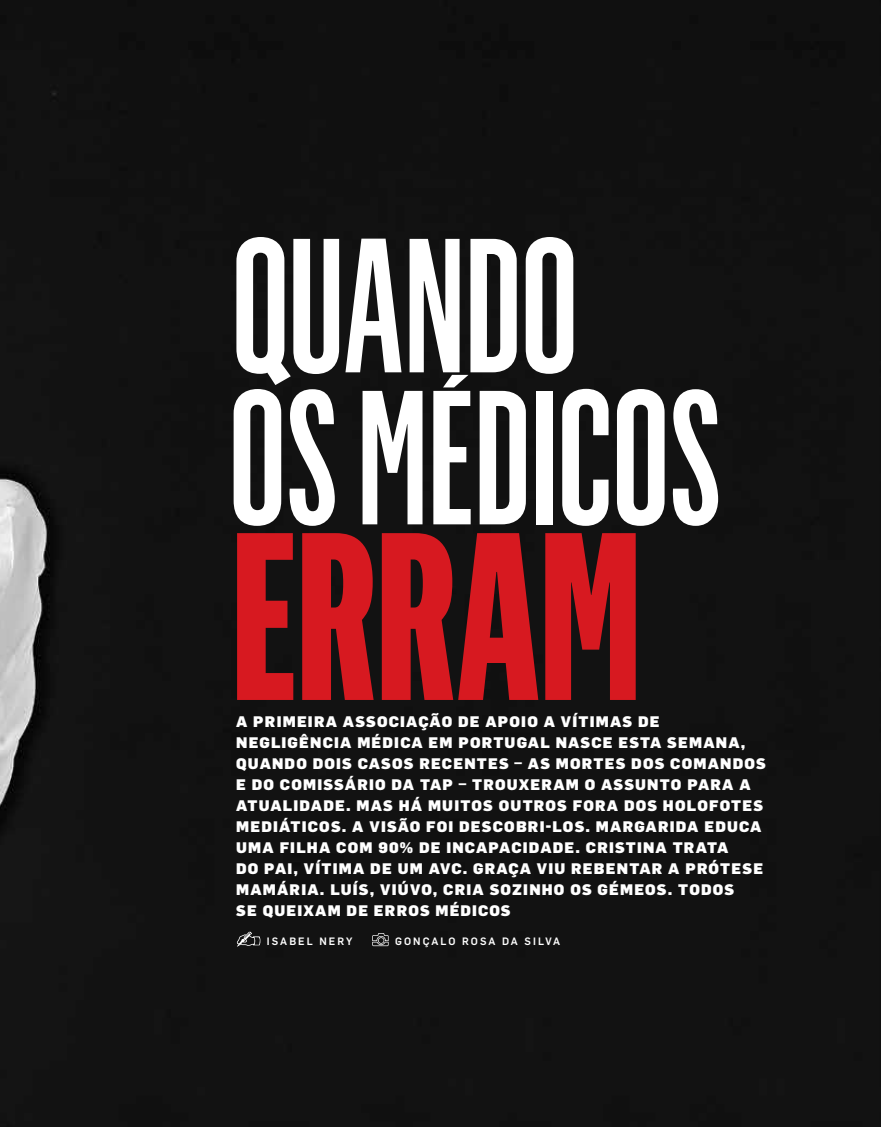
<style>
.page{position:relative;width:881px;height:1127px;background:#fff}
.page>*{position:absolute;margin:0;border:0;box-sizing:border-box;transform-origin:0 0}
.t1{font:800 234px "Flama Ultracondensed";color:#d71920}
.t2{font:500 187.2px/151.9px "Flama Ultracondensed";color:#fff}
.t3{font:900 15px/21px "Flama";letter-spacing:.08em;color:#fff}
.t4{font:500 10.5px "Flama";letter-spacing:.2em;color:#fff}
</style>
<div class="page">
<div style="left:0;top:0;width:880px;height:1127px;background:#121212"></div>
<svg style="left:443px;top:375px;width:25px;height:12px"></svg>
<svg style="left:236px;top:931px;width:24px;height:16px"></svg>
<svg style="left:372px;top:933px;width:16px;height:13px"></svg>
<h2 class="t2" style="left:229px;top:227px;width:494px">QUANDO<br>OS MEDICOS</h2>
<h1 class="t1" style="left:232px;top:472px;width:410px">ERRAM</h1>
<p class="t3" style="left:236px;top:710px;width:531px">A PRIMEIRA ASSOCIAÇÃO DE APOIO A VÍTIMAS DE NEGLIGÊNCIA MÉDICA EM PORTUGAL NASCE ESTA SEMANA, QUANDO DOIS CASOS RECENTES – AS MORTES DOS COMANDOS E DO COMISSÁRIO DA TAP – TROUXERAM O ASSUNTO PARA A ATUALIDADE. MAS HÁ MUITOS OUTROS FORA DOS HOLOFOTES MEDIÁTICOS. A VISÃO FOI DESCOBRI-LOS. MARGARIDA EDUCA UMA FILHA COM 90% DE INCAPACIDADE. CRISTINA TRATA<br>DO PAI, VÍTIMA DE UM AVC. GRAÇA VIU REBENTAR A PRÓTESE MAMÁRIA. LUÍS, VIÚVO, CRIA SOZINHO OS GÉMEOS. TODOS<br>SE QUEIXAM DE ERROS MÉDICOS</p>
<p class="t4" style="left:267px;top:934px;width:87px">ISABEL NERY</p>
<p class="t4" style="left:395px;top:934px;width:166px">GONÇALO ROSA DA SILVA</p>
</div>
